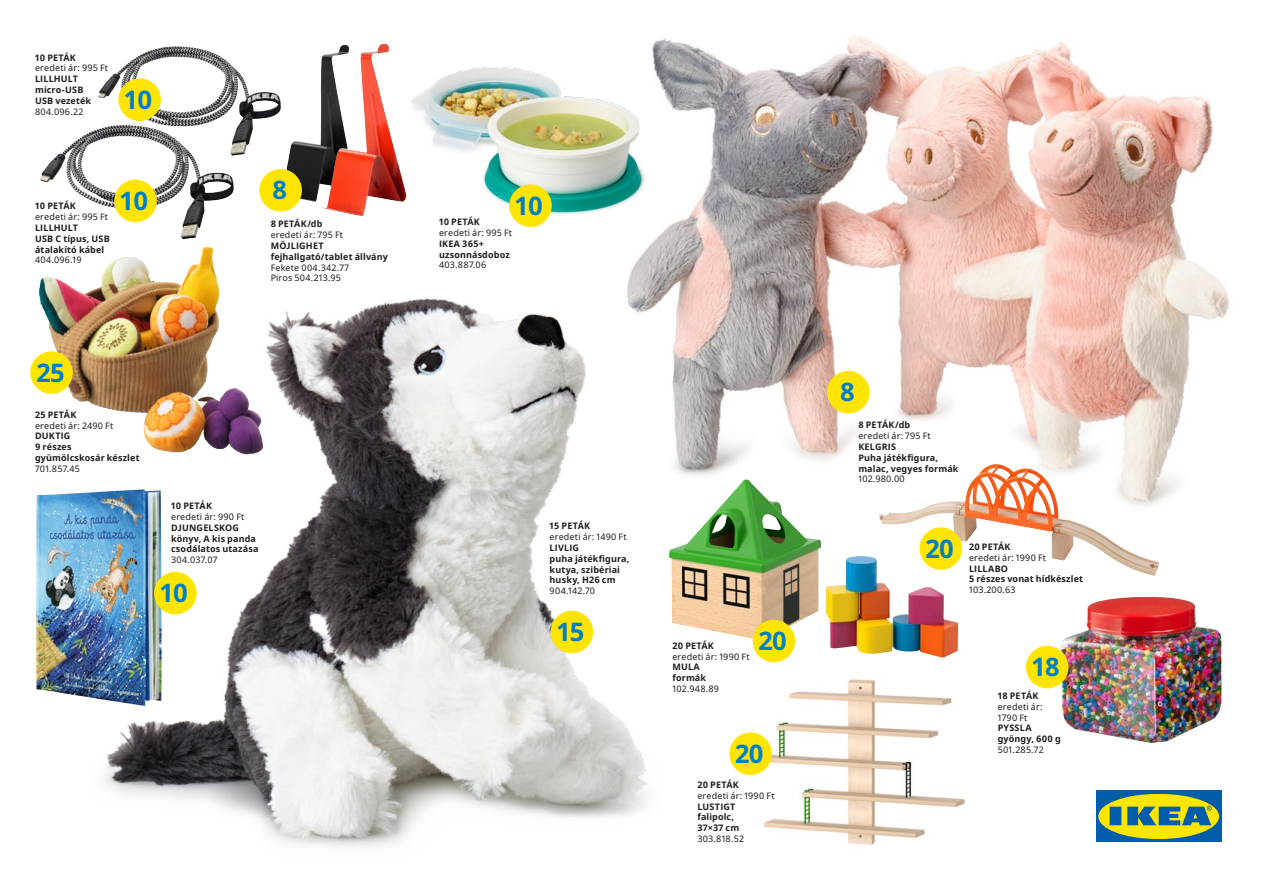
<style>
.page{position:relative;width:1263px;height:893px;background:#fff}
.page>*{position:absolute;margin:0;border:0;box-sizing:border-box;transform-origin:0 0}
.t1{font:700 25.5px "Noto IKEA Latin";letter-spacing:-.03em;color:#007fc8}
.t2{font:700 9px/10.8px "Noto IKEA Latin";letter-spacing:.015em;color:#1d1d1b}
.t3{font:9px/10.8px "Noto IKEA Latin";letter-spacing:.02em;color:#1d1d1b}
</style>
<div class="page">
<img style="left:640px;top:35px;width:589px;height:467px">
<img style="left:30px;top:257px;width:705px;height:590px">
<img style="left:406px;top:60px;width:257px;height:166px">
<img style="left:277px;top:57px;width:45px;height:145px">
<img style="left:322px;top:44px;width:84px;height:172px">
<img style="left:38px;top:247px;width:170px;height:94px">
<img style="left:742px;top:661px;width:224px;height:184px">
<img style="left:669px;top:479px;width:289px;height:179px">
<img style="left:1060px;top:597px;width:161px;height:146px">
<img style="left:879px;top:464px;width:280px;height:112px">
<img style="left:40px;top:125px;width:85px;height:58px">
<img style="left:98px;top:46px;width:79px;height:52px">
<div style="left:509px;top:184px;width:43px;height:43px;background:#ffe400;border-radius:50%"></div>
<div style="left:154px;top:572px;width:43px;height:42px;background:#ffe400;border-radius:50%"></div>
<div style="left:551px;top:611px;width:42px;height:42px;background:#ffe400;border-radius:50%"></div>
<div style="left:753px;top:620px;width:42px;height:42px;background:#ffe400;border-radius:50%"></div>
<div style="left:919px;top:527px;width:43px;height:43px;background:#ffe400;border-radius:50%"></div>
<div style="left:1026px;top:646px;width:42px;height:42px;background:#ffe400;border-radius:50%"></div>
<div style="left:729px;top:732px;width:43px;height:43px;background:#ffe400;border-radius:50%"></div>
<div style="left:30px;top:351px;width:43px;height:43px;background:#ffe400;border-radius:50%"></div>
<div style="left:114px;top:180px;width:43px;height:42px;background:#ffe400;border-radius:50%"></div>
<div style="left:118px;top:78px;width:43px;height:43px;background:#ffe400;border-radius:50%"></div>
<div style="left:259px;top:169px;width:43px;height:43px;background:#ffe400;border-radius:50%"></div>
<div style="left:827px;top:371px;width:43px;height:43px;background:#ffe400;border-radius:50%"></div>
<div style="left:1096px;top:791px;width:125px;height:51px;background:#005da9"></div>
<div style="left:1098px;top:794px;width:121px;height:45px;background:#ffe600;border-radius:50%"></div>
<svg style="left:1109px;top:806px;width:103px;height:19px"></svg>
<p class="t2" style="left:35px;top:52px;width:42px">10 PETÁK</p>
<p class="t3" style="left:35px;top:62px;width:75px">eredeti ár: 995 Ft</p>
<p class="t2" style="left:35px;top:73px;width:58px">LILLHULT micro-USB<br>USB vezeték</p>
<p class="t3" style="left:35px;top:106px;width:50px">804.096.22</p>
<h1 class="t1" style="left:125px;top:82px;width:29px">10</h1>
<p class="t2" style="left:35px;top:201px;width:42px">10 PETÁK</p>
<p class="t3" style="left:35px;top:211px;width:75px">eredeti ár: 995 Ft</p>
<p class="t2" style="left:35px;top:222px;width:76px">LILLHULT<br>USB C típus, USB átalakító kábel</p>
<p class="t3" style="left:35px;top:254px;width:48px">404.096.19</p>
<h1 class="t1" style="left:121px;top:183px;width:29px">10</h1>
<h1 class="t1" style="left:272px;top:172px;width:17px">8</h1>
<p class="t2" style="left:271px;top:218px;width:53px">8 PETÁK/db</p>
<p class="t3" style="left:271px;top:229px;width:74px">eredeti ár: 795 Ft</p>
<p class="t2" style="left:271px;top:240px;width:119px">MÖJLIGHET fejhallgató/tablet állvány</p>
<p class="t3" style="left:271px;top:262px;width:80px">Fekete 004.342.77<br>Piros 504.213.95</p>
<h1 class="t1" style="left:37px;top:354px;width:30px">25</h1>
<p class="t2" style="left:35px;top:409px;width:43px">25 PETÁK</p>
<p class="t3" style="left:35px;top:420px;width:80px">eredeti ár: 2490 Ft</p>
<p class="t2" style="left:35px;top:431px;width:106px">DUKTIG<br>9 részes gyümölcskosár készlet</p>
<p class="t3" style="left:35px;top:463px;width:46px">701.857.45</p>
<p class="t2" style="left:171px;top:500px;width:42px">10 PETÁK</p>
<p class="t3" style="left:171px;top:511px;width:75px">eredeti ár: 990 Ft</p>
<p class="t2" style="left:171px;top:522px;width:89px">DJUNGELSKOG könyv, A kis panda csodálatos utazása</p>
<p class="t3" style="left:171px;top:554px;width:48px">304.037.07</p>
<h1 class="t1" style="left:160px;top:575px;width:29px">10</h1>
<h1 class="t1" style="left:515px;top:188px;width:29px">10</h1>
<p class="t2" style="left:439px;top:216px;width:42px">10 PETÁK</p>
<p class="t3" style="left:439px;top:227px;width:75px">eredeti ár: 995 Ft</p>
<p class="t2" style="left:439px;top:238px;width:72px">IKEA 365+ uzsonnásdoboz</p>
<p class="t3" style="left:439px;top:259px;width:49px">403.887.06</p>
<p class="t2" style="left:550px;top:521px;width:42px">15 PETÁK</p>
<p class="t3" style="left:550px;top:531px;width:79px">eredeti ár: 1490 Ft</p>
<p class="t2" style="left:550px;top:542px;width:81px">LIVLIG<br>puha játékfigura, kutya, szibériai husky, H26 cm</p>
<p class="t3" style="left:550px;top:585px;width:47px">904.142.70</p>
<h1 class="t1" style="left:557px;top:614px;width:29px">15</h1>
<h1 class="t1" style="left:758px;top:623px;width:30px">20</h1>
<p class="t2" style="left:672px;top:640px;width:43px">20 PETÁK</p>
<p class="t3" style="left:672px;top:651px;width:79px">eredeti ár: 1990 Ft</p>
<p class="t2" style="left:672px;top:662px;width:35px">MULA formák</p>
<p class="t3" style="left:672px;top:683px;width:48px">102.948.89</p>
<h1 class="t1" style="left:735px;top:736px;width:30px">20</h1>
<p class="t2" style="left:697px;top:779px;width:43px">20 PETÁK</p>
<p class="t3" style="left:697px;top:790px;width:79px">eredeti ár: 1990 Ft</p>
<p class="t2" style="left:697px;top:801px;width:43px">LUSTIGT falipolc,<br>37×37 cm</p>
<p class="t3" style="left:697px;top:833px;width:48px">303.818.52</p>
<h1 class="t1" style="left:840px;top:374px;width:17px">8</h1>
<p class="t2" style="left:858px;top:420px;width:53px">8 PETÁK/db</p>
<p class="t3" style="left:858px;top:430px;width:74px">eredeti ár: 795 Ft</p>
<p class="t2" style="left:858px;top:441px;width:102px">KELGRIS<br>Puha játékfigura, malac, vegyes formák</p>
<p class="t3" style="left:858px;top:473px;width:48px">102.980.00</p>
<h1 class="t1" style="left:925px;top:530px;width:30px">20</h1>
<p class="t2" style="left:969px;top:541px;width:43px">20 PETÁK</p>
<p class="t3" style="left:969px;top:552px;width:79px">eredeti ár: 1990 Ft</p>
<p class="t2" style="left:969px;top:563px;width:116px">LILLABO<br>5 részes vonat hídkészlet</p>
<p class="t3" style="left:969px;top:584px;width:48px">103.200.63</p>
<h1 class="t1" style="left:1032px;top:649px;width:29px">18</h1>
<p class="t2" style="left:998px;top:690px;width:42px">18 PETÁK</p>
<p class="t3" style="left:998px;top:701px;width:46px">eredeti ár:<br>1790 Ft</p>
<p class="t2" style="left:998px;top:722px;width:65px">PYSSLA gyöngy, 600 g</p>
<p class="t3" style="left:998px;top:744px;width:48px">501.285.72</p>
</div>
